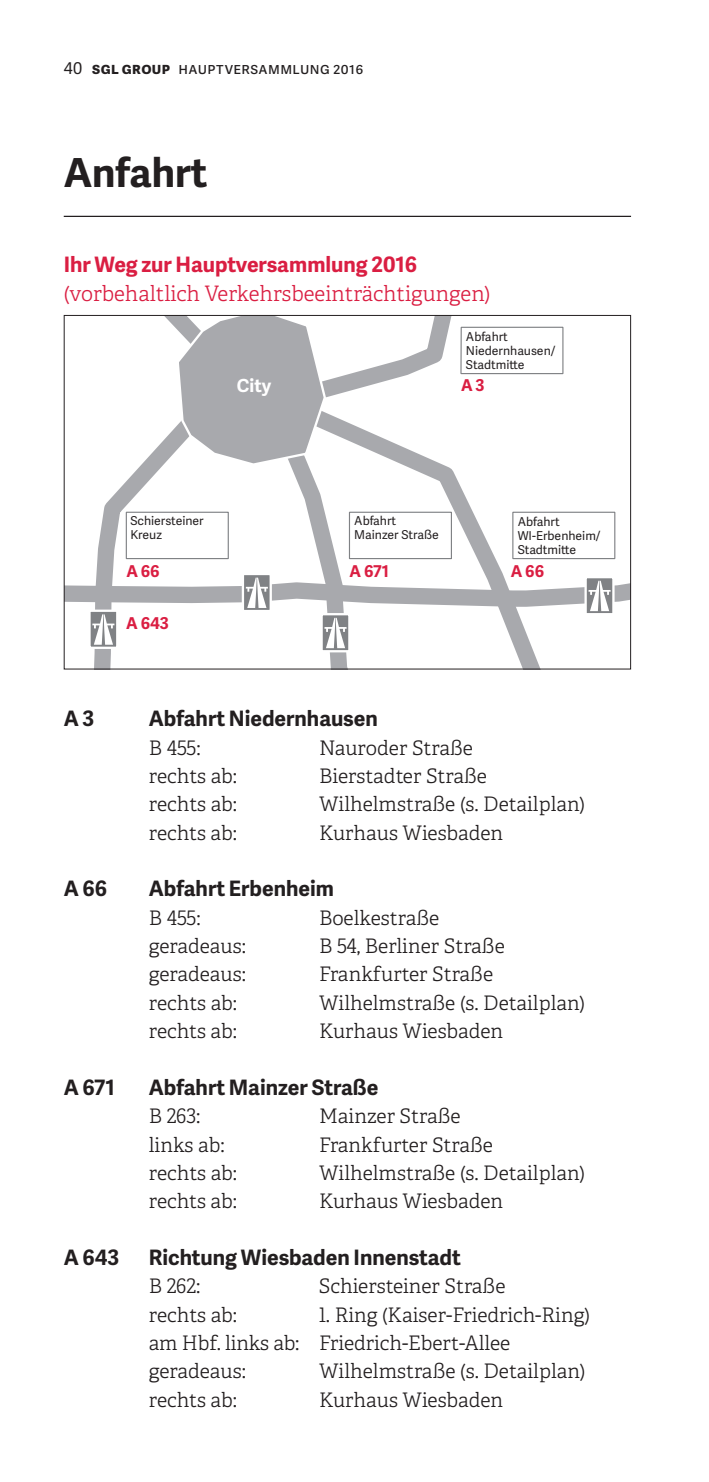
<style>
.page{position:relative;width:709px;height:1482px;background:#fff}
.page>*{position:absolute;margin:0;border:0;box-sizing:border-box;transform-origin:0 0}
.t1{font:700 40px "Adelle Sans";color:#231f20}
.t2{font:700 21.25px "Adelle Sans";color:#231f20}
.t3{font:300 21.25px "Adelle";color:#da1e42}
.t4{font:700 21.25px "Adelle Sans";color:#da1e42}
.t5{font:300 20px/28.2px "Adelle";color:#231f20}
.t6{font:700 18px "Adelle Sans";color:#fff}
.t7{font:16.25px "Adelle Sans";letter-spacing:.02em;color:#231f20}
.t8{font:700 16.25px "Adelle Sans";color:#da1e42}
.t9{font:12.25px/14px "Adelle Sans";color:#231f20}
.s1{font-weight:700}
</style>
<div class="page">
<svg style="left:66px;top:317px;width:563px;height:350px"></svg>
<hr style="left:64px;top:216px;width:567px;height:1px;background:#231f20">
<p class="t7" style="left:64px;top:62px;width:20px">40</p>
<p class="t7" style="left:92px;top:62px;width:273px"><span class="s1">sgl group</span> hauptversammlung 2016</p>
<h1 class="t1" style="left:64px;top:159px;width:145px">Anfahrt</h1>
<p class="t4" style="left:64px;top:257px;width:355px">Ihr Weg zur Hauptversammlung 2016</p>
<p class="t3" style="left:64px;top:284px;width:428px">(vorbehaltlich Verkehrsbeeinträchtigungen)</p>
<p class="t6" style="left:237px;top:379px;width:36px">City</p>
<p class="t9" style="left:130px;top:514px;width:75px">Schiersteiner<br>Kreuz</p>
<p class="t9" style="left:466px;top:331px;width:91px">Abfahrt<br>Niedernhausen/<br>Stadtmitte</p>
<p class="t8" style="left:461px;top:379px;width:25px">A 3</p>
<p class="t9" style="left:354px;top:515px;width:86px">Abfahrt<br>Mainzer Straße</p>
<p class="t9" style="left:517px;top:516px;width:84px">Abfahrt<br>WI-Erbenheim/<br>Stadtmitte</p>
<p class="t8" style="left:126px;top:565px;width:35px">A 66</p>
<p class="t8" style="left:349px;top:565px;width:41px">A 671</p>
<p class="t8" style="left:126px;top:617px;width:44px">A 643</p>
<p class="t8" style="left:511px;top:565px;width:35px">A 66</p>
<p class="t2" style="left:64px;top:711px;width:32px">A 3</p>
<p class="t2" style="left:149px;top:711px;width:230px">Abfahrt Niedernhausen</p>
<p class="t5" style="left:149px;top:735px;width:53px">B 455:</p>
<p class="t5" style="left:319px;top:735px;width:155px">Nauroder Straße</p>
<p class="t5" style="left:149px;top:763px;width:90px">rechts ab:</p>
<p class="t5" style="left:319px;top:763px;width:169px">Bierstadter Straße</p>
<p class="t5" style="left:149px;top:791px;width:90px">rechts ab:</p>
<p class="t5" style="left:319px;top:791px;width:267px">Wilhelmstraße (s. Detailplan)</p>
<p class="t5" style="left:149px;top:820px;width:90px">rechts ab:</p>
<p class="t5" style="left:319px;top:820px;width:186px">Kurhaus Wiesbaden</p>
<p class="t2" style="left:64px;top:881px;width:45px">A 66</p>
<p class="t2" style="left:149px;top:881px;width:187px">Abfahrt Erbenheim</p>
<p class="t5" style="left:149px;top:905px;width:53px">B 455:</p>
<p class="t5" style="left:319px;top:905px;width:122px">Boelkestraße</p>
<p class="t5" style="left:149px;top:933px;width:99px">geradeaus:</p>
<p class="t5" style="left:319px;top:933px;width:187px">B 54, Berliner Straße</p>
<p class="t5" style="left:149px;top:962px;width:99px">geradeaus:</p>
<p class="t5" style="left:319px;top:962px;width:175px">Frankfurter Straße</p>
<p class="t5" style="left:149px;top:990px;width:90px">rechts ab:</p>
<p class="t5" style="left:319px;top:990px;width:267px">Wilhelmstraße (s. Detailplan)</p>
<p class="t5" style="left:149px;top:1018px;width:90px">rechts ab:</p>
<p class="t5" style="left:319px;top:1018px;width:186px">Kurhaus Wiesbaden</p>
<p class="t2" style="left:64px;top:1079px;width:53px">A 671</p>
<p class="t2" style="left:149px;top:1079px;width:231px">Abfahrt Mainzer Straße</p>
<p class="t5" style="left:149px;top:1103px;width:53px">B 263:</p>
<p class="t5" style="left:319px;top:1103px;width:143px">Mainzer Straße</p>
<p class="t5" style="left:149px;top:1132px;width:77px">links ab:</p>
<p class="t5" style="left:319px;top:1132px;width:175px">Frankfurter Straße</p>
<p class="t5" style="left:149px;top:1160px;width:90px">rechts ab:</p>
<p class="t5" style="left:319px;top:1160px;width:267px">Wilhelmstraße (s. Detailplan)</p>
<p class="t5" style="left:149px;top:1188px;width:90px">rechts ab:</p>
<p class="t5" style="left:319px;top:1188px;width:186px">Kurhaus Wiesbaden</p>
<p class="t2" style="left:64px;top:1249px;width:57px">A 643</p>
<p class="t2" style="left:149px;top:1249px;width:313px">Richtung Wiesbaden Innenstadt</p>
<p class="t5" style="left:149px;top:1273px;width:53px">B 262:</p>
<p class="t5" style="left:319px;top:1273px;width:188px">Schiersteiner Straße</p>
<p class="t5" style="left:149px;top:1302px;width:90px">rechts ab:</p>
<p class="t5" style="left:149px;top:1302px;width:442px;text-indent:170px">1. Ring (Kaiser-Friedrich-Ring) am Hbf. links ab: Friedrich-Ebert-Allee geradeaus:</p>
<p class="t5" style="left:319px;top:1358px;width:268px">Wilhelmstraße (s. Detailplan)</p>
<p class="t5" style="left:149px;top:1387px;width:90px">rechts ab:</p>
<p class="t5" style="left:319px;top:1387px;width:186px">Kurhaus Wiesbaden</p>
</div>
